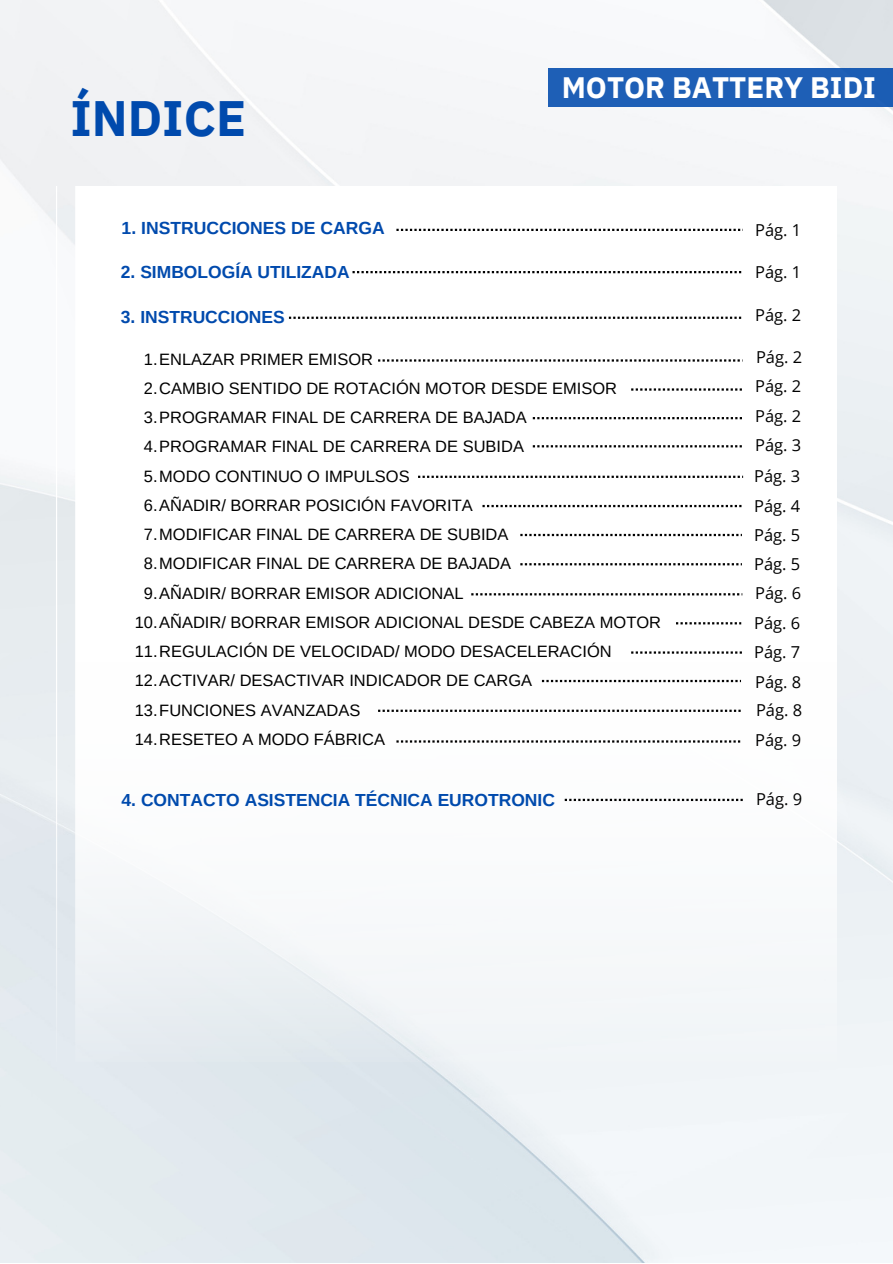
<style>
.page{position:relative;width:893px;height:1264px;background:#fff}
.page>*{position:absolute;margin:0;border:0;box-sizing:border-box;transform-origin:0 0}
.t1{font:700 49.65px "IBM Plex Sans";color:#004aad}
.t2{font:700 29.55px "IBM Plex Sans";color:#fff}
.t3{font:700 17.55px "Arimo";color:#004aad}
.t4{font:700 17.4px "Arimo";color:#004aad}
.t5{font:16.5px "Arimo";color:#000}
.t6{font:16.5px/28.8px "Open Sans";color:#000}
</style>
<div class="page">
<img style="left:0;top:0;width:892px;height:1262px">
<div style="left:548px;top:69px;width:344px;height:38px;background:#1e5fb6"></div>
<img style="left:57px;top:186px;width:779px;height:875px">
<svg style="left:396px;top:229px;width:347px;height:2px"></svg>
<svg style="left:352px;top:271px;width:389px;height:2px"></svg>
<svg style="left:289px;top:316px;width:452px;height:3px"></svg>
<svg style="left:396px;top:740px;width:344px;height:2px"></svg>
<svg style="left:631px;top:388px;width:110px;height:2px"></svg>
<svg style="left:532px;top:417px;width:210px;height:2px"></svg>
<svg style="left:532px;top:445px;width:209px;height:2px"></svg>
<svg style="left:418px;top:475px;width:325px;height:3px"></svg>
<svg style="left:482px;top:505px;width:259px;height:2px"></svg>
<svg style="left:520px;top:534px;width:221px;height:2px"></svg>
<svg style="left:520px;top:563px;width:221px;height:2px"></svg>
<svg style="left:471px;top:593px;width:271px;height:2px"></svg>
<svg style="left:564px;top:798px;width:178px;height:3px"></svg>
<svg style="left:631px;top:651px;width:110px;height:2px"></svg>
<svg style="left:378px;top:359px;width:365px;height:2px"></svg>
<svg style="left:378px;top:709px;width:362px;height:3px"></svg>
<svg style="left:676px;top:622px;width:65px;height:2px"></svg>
<svg style="left:542px;top:680px;width:199px;height:2px"></svg>
<h1 class="t1" style="left:70px;top:85px;width:177px">ÍNDICE</h1>
<h2 class="t2" style="left:561px;top:67px;width:316px">MOTOR BATTERY BIDI</h2>
<p class="t3" style="left:122px;top:218px;width:264px">1. INSTRUCCIONES DE CARGA</p>
<p class="t6" style="left:755px;top:215px;width:48px">Pág. 1</p>
<p class="t4" style="left:121px;top:262px;width:230px">2. SIMBOLOGÍA UTILIZADA</p>
<p class="t6" style="left:755px;top:257px;width:48px">Pág. 1</p>
<p class="t4" style="left:121px;top:307px;width:165px">3. INSTRUCCIONES</p>
<p class="t6" style="left:755px;top:300px;width:48px">Pág. 2</p>
<p class="t5" style="left:144px;top:350px;width:231px">1.ENLAZAR PRIMER EMISOR</p>
<p class="t5" style="left:144px;top:379px;width:474px">2.CAMBIO SENTIDO DE ROTACIÓN MOTOR DESDE EMISOR</p>
<p class="t5" style="left:144px;top:408px;width:384px">3.PROGRAMAR FINAL DE CARRERA DE BAJADA</p>
<p class="t5" style="left:144px;top:437px;width:381px">4.PROGRAMAR FINAL DE CARRERA DE SUBIDA</p>
<p class="t5" style="left:144px;top:466px;width:267px">5.MODO CONTINUO O IMPULSOS</p>
<p class="t5" style="left:144px;top:496px;width:330px">6.AÑADIR/ BORRAR POSICIÓN FAVORITA</p>
<p class="t5" style="left:144px;top:525px;width:366px">7.MODIFICAR FINAL DE CARRERA DE SUBIDA</p>
<p class="t5" style="left:144px;top:554px;width:368px">8.MODIFICAR FINAL DE CARRERA DE BAJADA</p>
<p class="t5" style="left:144px;top:583px;width:321px">9.AÑADIR/ BORRAR EMISOR ADICIONAL</p>
<p class="t5" style="left:135px;top:613px;width:527px">10.AÑADIR/ BORRAR EMISOR ADICIONAL DESDE CABEZA MOTOR</p>
<p class="t5" style="left:135px;top:642px;width:478px">11.REGULACIÓN DE VELOCIDAD/ MODO DESACELERACIÓN</p>
<p class="t5" style="left:135px;top:671px;width:399px">12.ACTIVAR/ DESACTIVAR INDICADOR DE CARGA</p>
<p class="t5" style="left:135px;top:700px;width:227px">13.FUNCIONES AVANZADAS</p>
<p class="t5" style="left:135px;top:730px;width:252px">14.RESETEO A MODO FÁBRICA</p>
<p class="t4" style="left:122px;top:789px;width:435px">4. CONTACTO ASISTENCIA TÉCNICA EUROTRONIC</p>
<p class="t6" style="left:756px;top:342px;width:48px">Pág. 2</p>
<p class="t6" style="left:755px;top:371px;width:48px">Pág. 2</p>
<p class="t6" style="left:755px;top:401px;width:48px">Pág. 2<br>Pág. 3</p>
<p class="t6" style="left:754px;top:461px;width:48px">Pág. 3</p>
<p class="t6" style="left:754px;top:491px;width:48px">Pág. 4</p>
<p class="t6" style="left:754px;top:520px;width:48px">Pág. 5</p>
<p class="t6" style="left:754px;top:549px;width:48px">Pág. 5</p>
<p class="t6" style="left:755px;top:578px;width:48px">Pág. 6</p>
<p class="t6" style="left:754px;top:608px;width:48px">Pág. 6</p>
<p class="t6" style="left:754px;top:637px;width:48px">Pág. 7</p>
<p class="t6" style="left:755px;top:666px;width:48px">Pág. 8</p>
<p class="t6" style="left:756px;top:694px;width:48px">Pág. 8</p>
<p class="t6" style="left:755px;top:725px;width:48px">Pág. 9</p>
<p class="t6" style="left:756px;top:784px;width:48px">Pág. 9</p>
</div>
